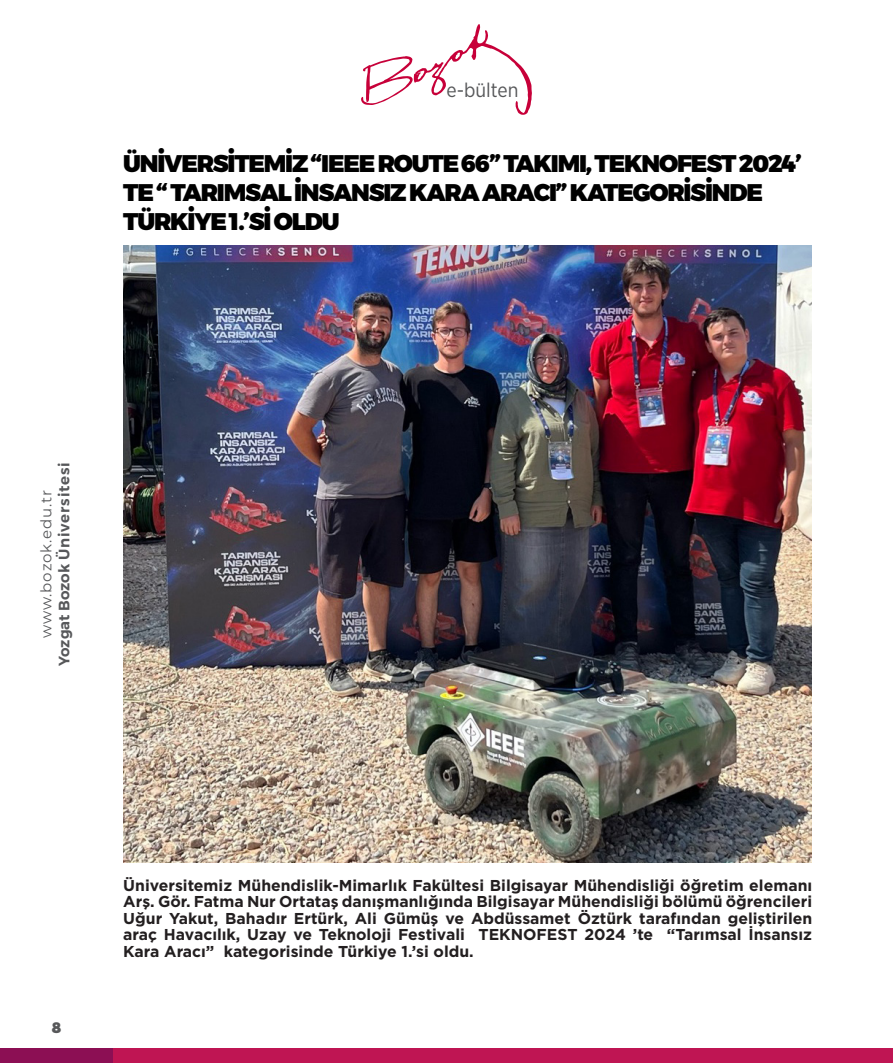
<style>
.page{position:relative;width:893px;height:1063px;background:#fff}
.page>*{position:absolute;margin:0;border:0;box-sizing:border-box;transform-origin:0 0}
.t1{font:900 24px/28.8px "Gontserrat";letter-spacing:-.05em;color:#000}
.t2{font:19.95px "Gotham Narrow";color:#57585a}
.t3{font:700 15.75px/16.5px "Gotham";color:#231f20;text-align:justify}
.t4{font:600 15px "Gontserrat";letter-spacing:.045em;color:#57585a}
.t5{font:15px "Montserrat";letter-spacing:.06em;color:#57585a}
.t6{font:900 15px "Gontserrat";color:#57585a}
</style>
<div class="page">
<div style="left:0;top:1048px;width:893px;height:15px;background:#8c0f54"></div>
<div style="left:114px;top:1048px;width:779px;height:15px;background:#bf1553"></div>
<svg style="left:361px;top:24px;width:171px;height:91px"></svg>
<img style="left:123px;top:246px;width:689px;height:616px">
<p class="t2" style="left:446px;top:78px;width:74px">e-bülten</p>
<p class="t1" style="left:123px;top:149px;width:680px">ÜNİVERSİTEMİZ “IEEE ROUTE 66” TAKIMI, TEKNOFEST 2024’<br>TE “ TARIMSAL İNSANSIZ KARA ARACI” KATEGORİSİNDE<br>TÜRKİYE 1.’Sİ OLDU</p>
<p class="t4" style="left:52px;top:666px;width:206px;rotate:-90deg">Yozgat Bozok Üniversitesi</p>
<p class="t5" style="left:36px;top:638px;width:150px;rotate:-90deg">www.bozok.edu.tr</p>
<p class="t6" style="left:52px;top:1015px;width:11px">8</p>
<p class="t3" style="left:123px;top:877px;width:690px">Üniversitemiz Mühendislik-Mimarlık Fakültesi Bilgisayar Mühendisliği öğretim elemanı Arş. Gör. Fatma Nur Ortataş danışmanlığında Bilgisayar Mühendisliği bölümü öğrencileri Uğur Yakut, Bahadır Ertürk, Ali Gümüş ve Abdüssamet Öztürk tarafından geliştirilen araç Havacılık, Uzay ve Teknoloji Festivali TEKNOFEST 2024 ’te “Tarımsal İnsansız Kara Aracı” kategorisinde Türkiye 1.’si oldu.</p>
</div>
